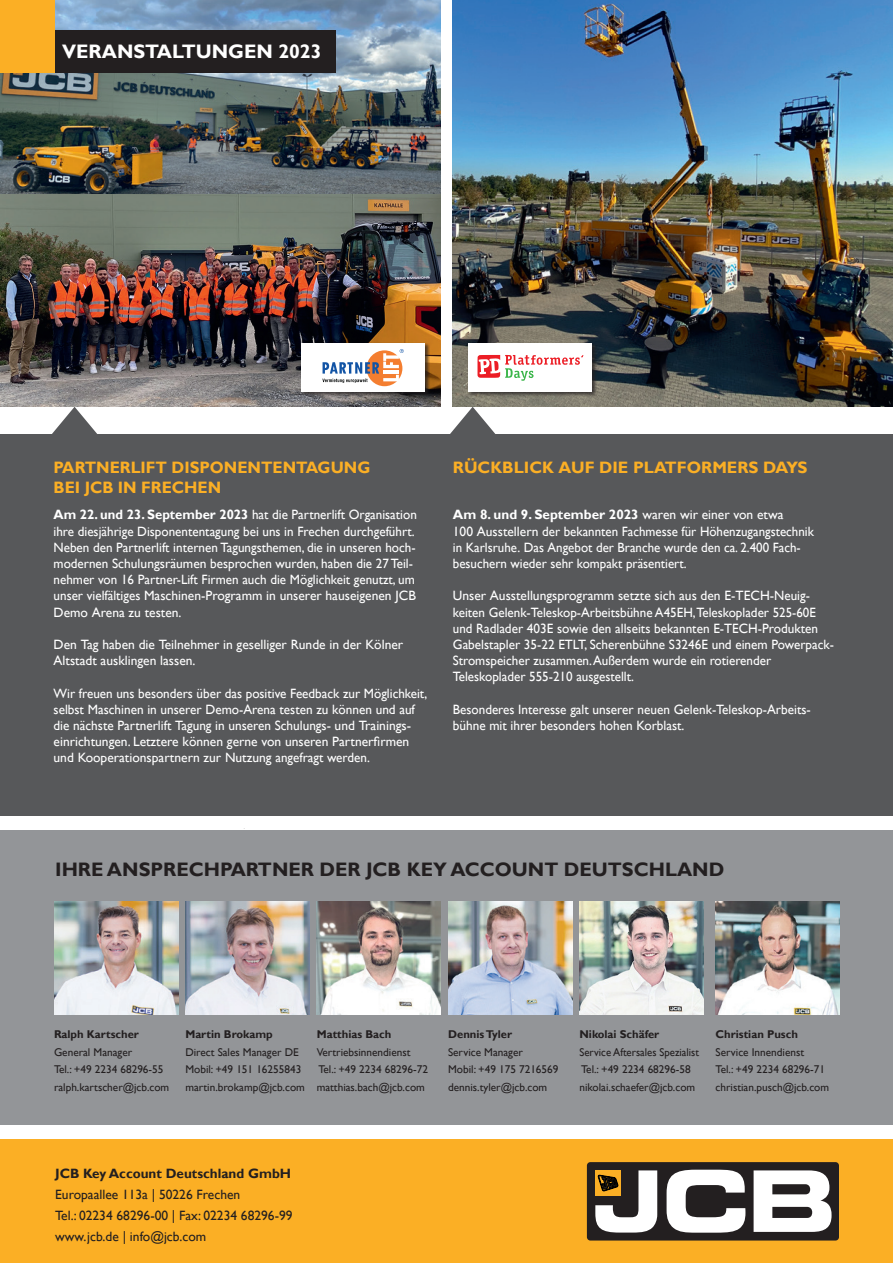
<style>
.page{position:relative;width:893px;height:1263px;background:#fff}
.page>*{position:absolute;margin:0;border:0;box-sizing:border-box;transform-origin:0 0}
.t1{font:700 19.5px "Gill Sans";color:#231f20}
.t2{font:700 19.5px "Gill Sans";color:#fff}
.t3{font:700 16.5px/19.5px "Gill Sans";color:#fbaf25}
.t4{font:13.5px/16.2px "Gill Sans";color:#fff}
.t5{font:13.5px/21px "Gill Sans";color:#231f20}
.t6{font:11.25px/17.5px "Gill Sans";color:#231f20}
.t7{font:700 11.25px "Gill Sans";color:#231f20}
.t8{font:11.25px/17.5px "Gill Sans";color:#231f20;scale:.96 1}
.s1{font-weight:700}
.s2{font-family:"Arial"}
</style>
<div class="page">
<img style="left:0;top:0;width:440px;height:195px">
<img style="left:453px;top:0;width:440px;height:407px">
<div style="left:44px;top:30px;width:292px;height:42px;background:#231f20"></div>
<div style="left:0;top:0;width:54px;height:72px;background:#fbaf25"></div>
<div style="left:0;top:1140px;width:893px;height:123px;background:#fbaf25"></div>
<div style="left:587px;top:1162px;width:252px;height:78px;background:#231f20;border-radius:3px"></div>
<svg style="left:667px;top:1170px;width:78px;height:63px"></svg>
<svg style="left:754px;top:1170px;width:78px;height:62px"></svg>
<svg style="left:595px;top:1170px;width:62px;height:62px"></svg>
<div style="left:0;top:830px;width:893px;height:295px;background:#939598"></div>
<div style="left:0;top:434px;width:893px;height:382px;background:#57585a"></div>
<svg style="left:52px;top:407px;width:45px;height:27px"></svg>
<div style="left:467px;top:342px;width:130px;height:55px;background:#231f20;opacity:.75"></div>
<div style="left:468px;top:343px;width:124px;height:49px;background:#fff"></div>
<svg style="left:477px;top:355px;width:106px;height:26px"></svg>
<svg style="left:450px;top:407px;width:46px;height:27px"></svg>
<img style="left:54px;top:901px;width:124px;height:114px">
<img style="left:185px;top:901px;width:124px;height:114px">
<img style="left:317px;top:901px;width:124px;height:114px">
<img style="left:448px;top:901px;width:124px;height:114px">
<img style="left:579px;top:901px;width:125px;height:114px">
<img style="left:716px;top:901px;width:124px;height:114px">
<img style="left:0;top:195px;width:440px;height:212px">
<div style="left:300px;top:342px;width:130px;height:55px;background:#231f20;opacity:.75"></div>
<div style="left:301px;top:343px;width:124px;height:49px;background:#fff"></div>
<div style="left:367px;top:350px;width:35px;height:36px;background:#f47e30;border-radius:50%"></div>
<svg style="left:322px;top:349px;width:82px;height:34px"></svg>
<h1 class="t2" style="left:62px;top:39px;width:261px">VERANSTALTUNGEN 2023</h1>
<p class="t3" style="left:54px;top:458px;width:318px">PARTNERLIFT DISPONENTENTAGUNG<br>BEI JCB IN FRECHEN</p>
<p class="t3" style="left:453px;top:458px;width:356px">RÜCKBLICK AUF DIE PLATFORMERS DAYS</p>
<p class="t4" style="left:54px;top:507px;width:365px"><span class="s1">Am 22. und 23. September 2023</span> hat die Partnerlift Organisation ihre diesjährige Disponententagung bei uns in Frechen durchgeführt.<br>Neben den Partnerlift internen Tagungsthemen, die in unseren hoch&shy;modernen Schulungsräumen besprochen wurden, haben die 27 Teil&shy;nehmer von 16 Partner-Lift Firmen auch die Möglichkeit genutzt, um unser vielfältiges Maschinen-Programm in unserer hauseigenen JCB Demo Arena zu testen.</p>
<p class="t4" style="left:54px;top:637px;width:351px">Den Tag haben die Teilnehmer in geselliger Runde in der Kölner<br>Altstadt ausklingen lassen.</p>
<p class="t4" style="left:54px;top:685px;width:375px">Wir freuen uns besonders über das positive Feedback zur Möglichkeit, selbst Maschinen in unserer Demo-Arena testen zu können und auf die nächste Partnerlift Tagung in unseren Schulungs- und Trainings&shy;einrichtungen. Letztere können gerne von unseren Partnerfirmen und Kooperationspartnern zur Nutzung angefragt werden.</p>
<p class="t4" style="left:453px;top:507px;width:363px"><span class="s1">Am 8. und 9. September 2023</span> waren wir einer von etwa<br>100 Ausstellern der bekannten Fachmesse für Höhenzugangstechnik in Karlsruhe. Das Angebot der Branche wurde den ca. 2.400 Fach&shy;besuchern wieder sehr kompakt präsentiert.</p>
<p class="t4" style="left:453px;top:588px;width:383px">Unser Ausstellungsprogramm setzte sich aus den E-TECH-Neuig&shy;keiten Gelenk-Teleskop-Arbeitsbühne A45EH,Teleskoplader 525-60E und Radlader 403E sowie den allseits bekannten E-TECH-Produkten Gabelstapler 35-22 ETLT, Scherenbühne S3246E und einem Powerpack-Stromspeicher zusammen. Außerdem wurde ein rotierender Teleskoplader 555-210 ausgestellt.</p>
<p class="t4" style="left:453px;top:701px;width:359px">Besonderes Interesse galt unserer neuen Gelenk-Teleskop-Arbeits&shy;bühne mit ihrer besonders hohen Korblast.</p>
<h1 class="t1" style="left:55px;top:858px;width:671px">IHRE ANSPRECHPARTNER DER JCB KEY ACCOUNT DEUTSCHLAND</h1>
<p class="t7" style="left:54px;top:1028px;width:87px">Ralph Kartscher</p>
<p class="t6" style="left:54px;top:1043px;width:117px">General Manager<br>Tel.: +49 2234 68296-55 ralph.kartscher@jcb.com</p>
<p class="t7" style="left:185px;top:1028px;width:89px">Martin Brokamp</p>
<p class="t6" style="left:185px;top:1043px;width:121px">Direct Sales Manager DE<br>Mobil: +49 151 16255843 martin.brokamp@jcb.com</p>
<p class="t7" style="left:317px;top:1028px;width:76px">Matthias Bach</p>
<p class="t6" style="left:317px;top:1043px;width:113px">Vertriebsinnendienst<br>Tel.: +49 2234 68296-72 matthias.bach@jcb.com</p>
<p class="t7" style="left:448px;top:1028px;width:66px">Dennis Tyler</p>
<p class="t6" style="left:448px;top:1043px;width:112px">Service Manager<br>Mobil: +49 175 7216569 dennis.tyler@jcb.com</p>
<p class="t7" style="left:579px;top:1028px;width:81px">Nikolai Schäfer</p>
<p class="t8" style="left:579px;top:1043px;width:126px">Service Aftersales Spezialist<br>Tel.: +49 2234 68296-58 nikolai.schaefer@jcb.com</p>
<p class="t7" style="left:716px;top:1028px;width:84px">Christian Pusch</p>
<p class="t6" style="left:716px;top:1043px;width:115px">Service Innendienst<br>Tel.: +49 2234 68296-71 christian.pusch@jcb.com</p>
<p class="t5" style="left:55px;top:1163px;width:239px"><span class="s1">JCB Key Account Deutschland GmbH </span>Europaallee 113a <span class="s2">|</span> 50226 Frechen<br>Tel.: 02234 68296-00 <span class="s2">|</span> Fax: 02234 68296-99 www.jcb.de <span class="s2">|</span> info@jcb.com</p>
</div>
